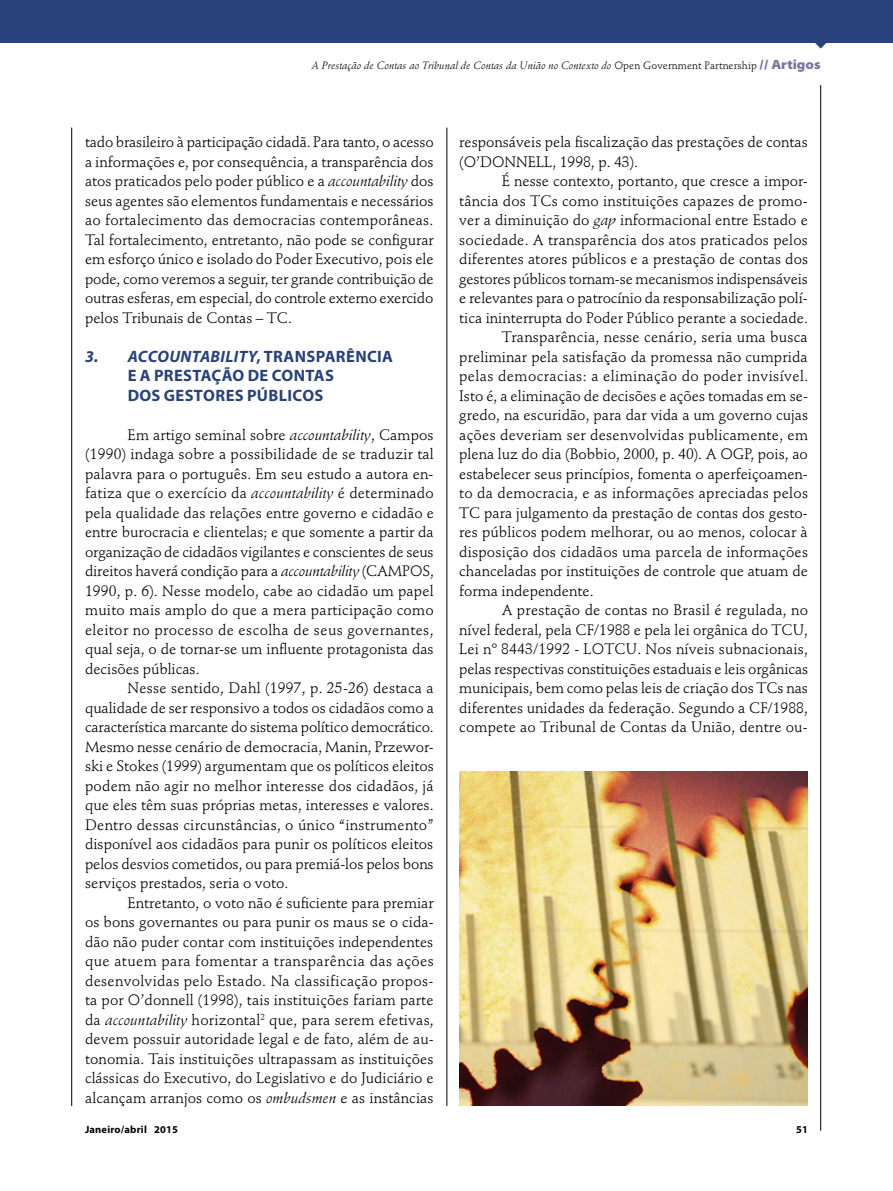
<style>
.page{position:relative;width:893px;height:1191px;background:#fff}
.page>*{position:absolute;margin:0;border:0;box-sizing:border-box;transform-origin:0 0}
.t1{font:700 16.5px/19.5px "Myriad Pro";letter-spacing:.02em;color:#29417c}
.t2{font:15px/19.5px "Stempel Schneidler Std";color:#000;text-align:justify}
.t3{font:15px "Stempel Schneidler Std";letter-spacing:.025em;color:#000}
.t4{font:italic 10.5px "Stempel Schneidler Std";letter-spacing:.01em;color:#000}
.t5{font:700 10.5px "Myriad Pro";letter-spacing:.02em;color:#000}
.s1{font-style:normal}
.s2{font-family:"Myriad Pro";font-weight:900;font-style:normal;font-stretch:semi-expanded;font-size:13.5px;color:#7878a1}
.s3{font-style:italic}
</style>
<div class="page">
<svg style="left:815px;top:43px;width:11px;height:6px"></svg>
<div style="left:0;top:0;width:893px;height:43px;background:#29417c"></div>
<hr style="left:820px;top:85px;width:1px;height:1045px;background:#000">
<hr style="left:446px;top:128px;width:1px;height:978px;background:#000">
<hr style="left:71px;top:128px;width:1px;height:978px;background:#000">
<img style="left:459px;top:771px;width:349px;height:335px">
<p class="t4" style="left:312px;top:59px;width:510px">A Prestação de Contas ao Tribunal de Contas da União no Contexto do <span class="s1">Open Government Partnership</span> <span class="s2">// Artigos</span></p>
<p class="t2" style="left:85px;top:132px;width:350px">tado brasileiro à participação cidadã. Para tanto, o acesso a informações e, por consequência, a transparência dos atos praticados pelo poder público e a <span class="s3">accountability</span> dos seus agentes são elementos fundamentais e necessários ao fortalecimento das democracias contemporâneas.<br>Tal fortalecimento, entretanto, não pode se configurar em esforço único e isolado do Poder Executivo, pois ele pode, como veremos a seguir, ter grande contribuição de outras esferas, em especial, do controle externo exercido pelos Tribunais de Contas – TC.</p>
<p class="t1" style="left:128px;top:346px;width:267px;text-indent:-43px"><span class="s3">3. ACCOUNTABILITY</span>, TRANSPARÊNCIA<br>E A PRESTAÇÃO DE CONTAS<br>DOS GESTORES PÚBLICOS</p>
<p class="t2" style="left:85px;top:425px;width:350px;text-indent:43px">Em artigo seminal sobre <span class="s3">accountability</span>, Campos (1990) indaga sobre a possibilidade de se traduzir tal palavra para o português. Em seu estudo a autora en&shy;fatiza que o exercício da <span class="s3">accountability</span> é determinado pela qualidade das relações entre governo e cidadão e entre burocracia e clientelas; e que somente a partir da organização de cidadãos vigilantes e conscientes de seus direitos haverá condição para a <span class="s3">accountability</span> (CAMPOS, 1990, p. 6). Nesse modelo, cabe ao cidadão um papel muito mais amplo do que a mera participação como eleitor no processo de escolha de seus governantes, qual seja, o de tornar-se um influente protagonista das decisões públicas.</p>
<p class="t2" style="left:85px;top:678px;width:350px;text-indent:43px">Nesse sentido, Dahl (1997, p. 25-26) destaca a qualidade de ser responsivo a todos os cidadãos como a característica marcante do sistema político democrático.<br>Mesmo nesse cenário de democracia, Manin, Przewor&shy;ski e Stokes (1999) argumentam que os políticos eleitos podem não agir no melhor interesse dos cidadãos, já que eles têm suas próprias metas, interesses e valores.<br>Dentro dessas circunstâncias, o único “instrumento” disponível aos cidadãos para punir os políticos eleitos pelos desvios cometidos, ou para premiá-los pelos bons serviços prestados, seria o voto.</p>
<p class="t2" style="left:85px;top:893px;width:350px;text-indent:43px">Entretanto, o voto não é suficiente para premiar os bons governantes ou para punir os maus se o cida&shy;dão não puder contar com instituições independentes que atuem para fomentar a transparência das ações desenvolvidas pelo Estado. Na classificação propos&shy;ta por O’donnell (1998), tais instituições fariam parte da <span class="s3">accountability</span> horizontal<sup>2</sup> que, para serem efetivas, devem possuir autoridade legal e de fato, além de au&shy;tonomia. Tais instituições ultrapassam as instituições clássicas do Executivo, do Legislativo e do Judiciário e alcançam arranjos como os <span class="s3">ombudsmen</span> e as instâncias</p>
<p class="t2" style="left:459px;top:132px;width:350px">responsáveis pela fiscalização das prestações de contas (O’DONNELL, 1998, p. 43).</p>
<p class="t2" style="left:502px;top:171px;width:308px">É nesse contexto, portanto, que cresce a impor-</p>
<p class="t2" style="left:459px;top:191px;width:350px">tância dos TCs como instituições capazes de promo-</p>
<p class="t2" style="left:459px;top:210px;width:350px">ver a diminuição do <span class="s3">gap</span> informacional entre Estado e</p>
<p class="t2" style="left:459px;top:230px;width:350px">sociedade. A transparência dos atos praticados pelos</p>
<p class="t2" style="left:459px;top:249px;width:350px">diferentes atores públicos e a prestação de contas dos</p>
<p class="t2" style="left:459px;top:269px;width:350px">gestores públicos tornam-se mecanismos indispensáveis</p>
<p class="t2" style="left:459px;top:288px;width:350px">e relevantes para o patrocínio da responsabilização polí-</p>
<p class="t2" style="left:459px;top:308px;width:350px">tica ininterrupta do Poder Público perante a sociedade.</p>
<p class="t2" style="left:502px;top:327px;width:308px">Transparência, nesse cenário, seria uma busca</p>
<p class="t2" style="left:459px;top:347px;width:350px">preliminar pela satisfação da promessa não cumprida</p>
<p class="t3" style="left:459px;top:367px;width:350px">pelas democracias: a eliminação do poder invisível.</p>
<p class="t2" style="left:459px;top:386px;width:350px">Isto é, a eliminação de decisões e ações tomadas em se-</p>
<p class="t2" style="left:459px;top:405px;width:350px">gredo, na escuridão, para dar vida a um governo cujas</p>
<p class="t2" style="left:459px;top:425px;width:350px">ações deveriam ser desenvolvidas publicamente, em</p>
<p class="t2" style="left:459px;top:444px;width:350px">plena luz do dia (Bobbio, 2000, p. 40). A OGP, pois, ao</p>
<p class="t2" style="left:459px;top:464px;width:350px">estabelecer seus princípios, fomenta o aperfeiçoamen-</p>
<p class="t2" style="left:459px;top:483px;width:350px">to da democracia, e as informações apreciadas pelos</p>
<p class="t2" style="left:459px;top:503px;width:350px">TC para julgamento da prestação de contas dos gesto-</p>
<p class="t2" style="left:459px;top:522px;width:350px">res públicos podem melhorar, ou ao menos, colocar à</p>
<p class="t2" style="left:459px;top:542px;width:350px">disposição dos cidadãos uma parcela de informações</p>
<p class="t2" style="left:459px;top:561px;width:350px">chanceladas por instituições de controle que atuam de</p>
<p class="t2" style="left:459px;top:581px;width:136px">forma independente.</p>
<p class="t2" style="left:502px;top:600px;width:308px">A prestação de contas no Brasil é regulada, no</p>
<p class="t2" style="left:459px;top:620px;width:350px">nível federal, pela CF/1988 e pela lei orgânica do TCU,</p>
<p class="t2" style="left:459px;top:639px;width:350px">Lei nº 8443/1992 - LOTCU. Nos níveis subnacionais,</p>
<p class="t2" style="left:459px;top:659px;width:350px">pelas respectivas constituições estaduais e leis orgânicas</p>
<p class="t2" style="left:459px;top:678px;width:350px">municipais, bem como pelas leis de criação dos TCs nas</p>
<p class="t2" style="left:459px;top:698px;width:350px">diferentes unidades da federação. Segundo a CF/1988,</p>
<p class="t2" style="left:459px;top:717px;width:350px">compete ao Tribunal de Contas da União, dentre ou-</p>
<p class="t5" style="left:85px;top:1122px;width:95px">Janeiro/abril 2015</p>
<p class="t5" style="left:796px;top:1122px;width:13px">51</p>
</div>
